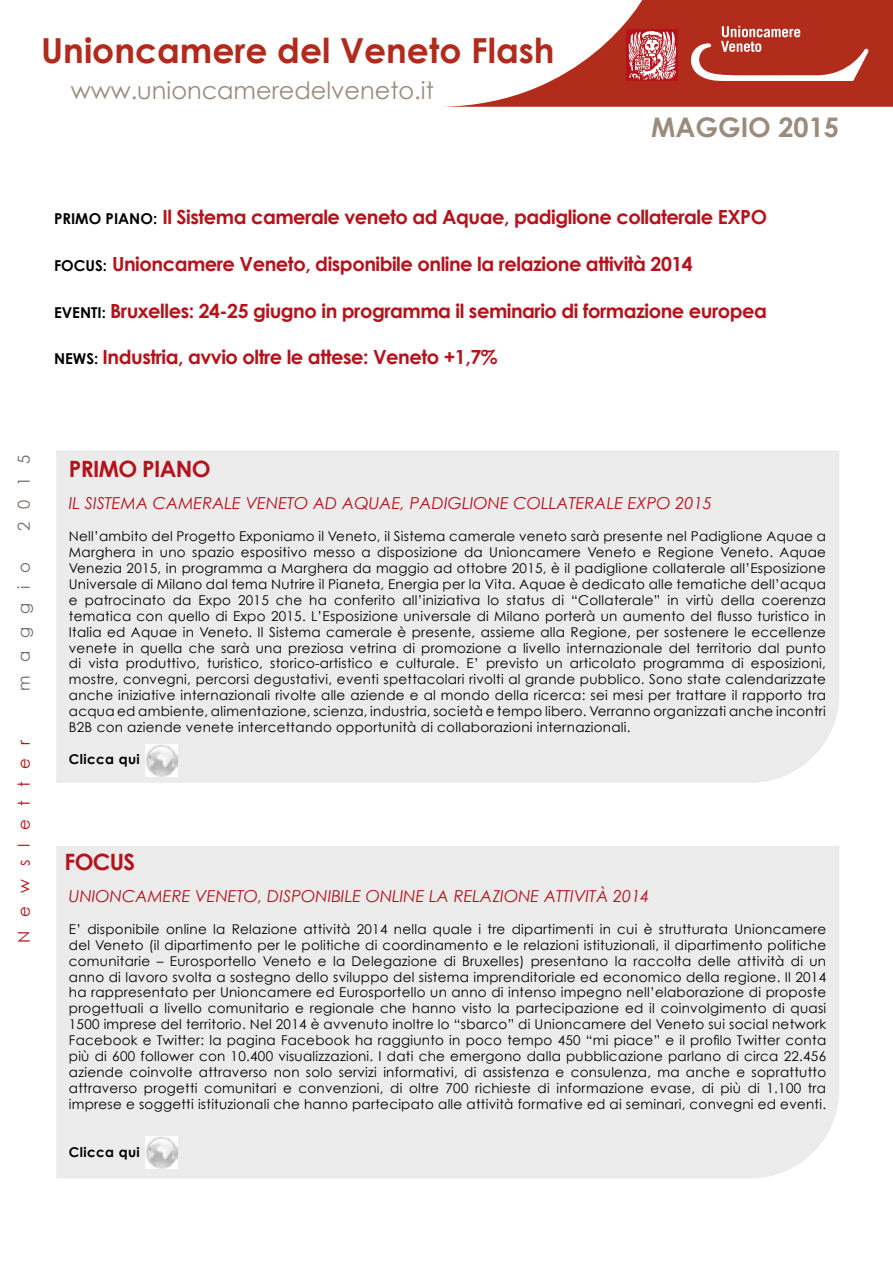
<style>
.page{position:relative;width:893px;height:1263px;background:#fff}
.page>*{position:absolute;margin:0;border:0;box-sizing:border-box;transform-origin:0 0}
.t1{font:700 34.5px "Century Gothic";color:#b12b1d}
.t2{font:700 27px "Century Gothic";color:#9a8b7d}
.t3{font:24px "Century Gothic";color:#9a8b7d}
.t4{font:700 22.5px "Century Gothic";letter-spacing:-.03em;color:#b5121b}
.t5{font:700 19.5px "Century Gothic";letter-spacing:-.025em;color:#b5121b}
.t6{font:italic 16.5px "Century Gothic";color:#b5121b}
.t7{font:16.5px "Century Gothic";letter-spacing:.8em;color:#b5121b}
.t8{font:16.5px "Century Gothic";letter-spacing:.8em;color:#716965}
.t9{font:13.5px/15.9px "Century Gothic";letter-spacing:.02em;color:#000;text-align:justify}
.t10{font:700 13.5px "Century Gothic";letter-spacing:.03em;color:#000}
.s1{font-size:15px;color:#000}
</style>
<div class="page">
<svg style="left:443px;top:0;width:450px;height:107px;fill:#b22c1c"></svg>
<svg style="left:690px;top:26px;width:178px;height:55px"></svg>
<div style="left:627px;top:29px;width:51px;height:52px;background:#b5121b"></div>
<svg style="left:628px;top:31px;width:48px;height:49px"></svg>
<div style="left:56px;top:450px;width:783px;height:333px;background:#ebebec"></div>
<div style="left:56px;top:846px;width:783px;height:332px;background:#ebebec"></div>
<img style="left:145px;top:745px;width:32px;height:32px">
<img style="left:145px;top:1137px;width:32px;height:32px">
<h1 class="t1" style="left:41px;top:29px;width:515px">Unioncamere del Veneto Flash</h1>
<h3 class="t3" style="left:71px;top:75px;width:365px">www.unioncameredelveneto.it</h3>
<h2 class="t2" style="left:651px;top:110px;width:189px">MAGGIO 2015</h2>
<h3 class="t5" style="left:54px;top:205px;width:714px"><span class="s1">PRIMO PIANO:</span> Il Sistema camerale veneto ad Aquae, padiglione collaterale EXPO</h3>
<h3 class="t5" style="left:54px;top:251px;width:640px"><span class="s1">FOCUS:</span> Unioncamere Veneto, disponibile online la relazione attività 2014</h3>
<h3 class="t5" style="left:54px;top:298px;width:715px"><span class="s1">EVENTI:</span> Bruxelles: 24-25 giugno in programma il seminario di formazione europea</h3>
<h3 class="t5" style="left:54px;top:345px;width:445px"><span class="s1">NEWS:</span> Industria, avvio oltre le attese: Veneto +1,7%</h3>
<p class="t8" style="left:14px;top:531px;width:78px;rotate:-90deg">2015</p>
<p class="t8" style="left:14px;top:691px;width:131px;rotate:-90deg">maggio</p>
<p class="t7" style="left:14px;top:942px;width:205px;rotate:-90deg">Newsletter</p>
<h3 class="t4" style="left:69px;top:454px;width:143px">PRIMO PIANO</h3>
<p class="t6" style="left:69px;top:493px;width:645px">IL SISTEMA CAMERALE VENETO AD AQUAE, PADIGLIONE COLLATERALE EXPO 2015</p>
<p class="t9" style="left:69px;top:528px;width:759px">Nell’ambito del Progetto Exponiamo il Veneto, il Sistema camerale veneto sarà presente nel Padiglione Aquae a Marghera in uno spazio espositivo messo a disposizione da Unioncamere Veneto e Regione Veneto. Aquae Venezia 2015, in programma a Marghera da maggio ad ottobre 2015, è il padiglione collaterale all’Esposizione Universale di Milano dal tema Nutrire il Pianeta, Energia per la Vita. Aquae è dedicato alle tematiche dell’acqua e patrocinato da Expo 2015 che ha conferito all’iniziativa lo status di “Collaterale” in virtù della coerenza tematica con quello di Expo 2015. L’Esposizione universale di Milano porterà un aumento del flusso turistico in Italia ed Aquae in Veneto. Il Sistema camerale è presente, assieme alla Regione, per sostenere le eccellenze venete in quella che sarà una preziosa vetrina di promozione a livello internazionale del territorio dal punto di vista produttivo, turistico, storico-artistico e culturale. E’ previsto un articolato programma di esposizioni, mostre, convegni, percorsi degustativi, eventi spettacolari rivolti al grande pubblico. Sono state calendarizzate anche iniziative internazionali rivolte alle aziende e al mondo della ricerca: sei mesi per trattare il rapporto tra acqua ed ambiente, alimentazione, scienza, industria, società e tempo libero. Verranno organizzati anche incontri B2B con aziende venete intercettando opportunità di collaborazioni internazionali.</p>
<p class="t10" style="left:69px;top:751px;width:72px">Clicca qui</p>
<h3 class="t4" style="left:65px;top:847px;width:72px">FOCUS</h3>
<p class="t6" style="left:69px;top:886px;width:582px">UNIONCAMERE VENETO, DISPONIBILE ONLINE LA RELAZIONE ATTIVITÀ 2014</p>
<p class="t9" style="left:69px;top:921px;width:759px">E’ disponibile online la Relazione attività 2014 nella quale i tre dipartimenti in cui è strutturata Unioncamere del Veneto (il dipartimento per le politiche di coordinamento e le relazioni istituzionali, il dipartimento politiche comunitarie – Eurosportello Veneto e la Delegazione di Bruxelles) presentano la raccolta delle attività di un anno di lavoro svolta a sostegno dello sviluppo del sistema imprenditoriale ed economico della regione. Il 2014 ha rappresentato per Unioncamere ed Eurosportello un anno di intenso impegno nell’elaborazione di proposte progettuali a livello comunitario e regionale che hanno visto la partecipazione ed il coinvolgimento di quasi 1500 imprese del territorio. Nel 2014 è avvenuto inoltre lo “sbarco” di Unioncamere del Veneto sui social network Facebook e Twitter: la pagina Facebook ha raggiunto in poco tempo 450 “mi piace” e il profilo Twitter conta più di 600 follower con 10.400 visualizzazioni. I dati che emergono dalla pubblicazione parlano di circa 22.456 aziende coinvolte attraverso non solo servizi informativi, di assistenza e consulenza, ma anche e soprattutto attraverso progetti comunitari e convenzioni, di oltre 700 richieste di informazione evase, di più di 1.100 tra imprese e soggetti istituzionali che hanno partecipato alle attività formative ed ai seminari, convegni ed eventi.</p>
<p class="t10" style="left:69px;top:1143px;width:72px">Clicca qui</p>
</div>
